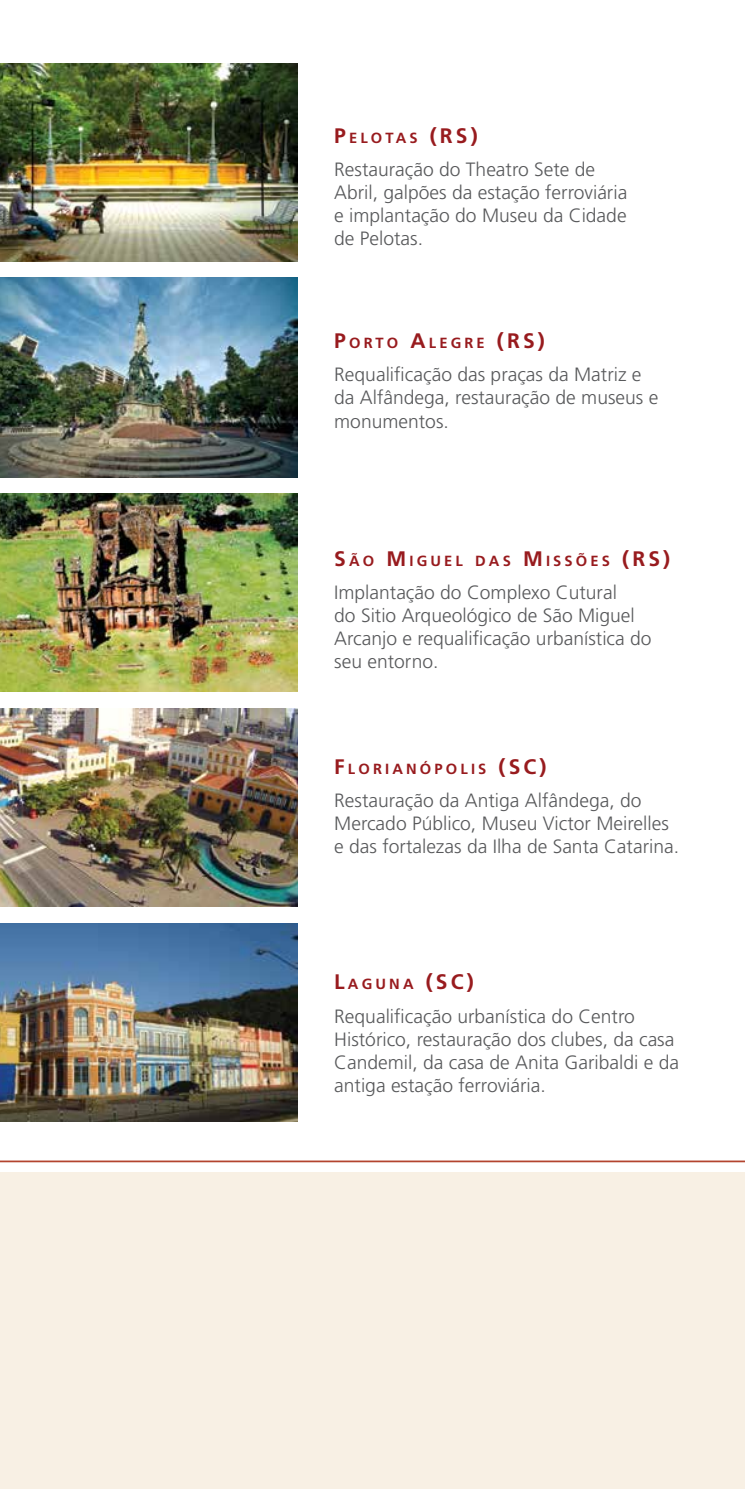
<style>
.page{position:relative;width:745px;height:1489px;background:#fff}
.page>*{position:absolute;margin:0;border:0;box-sizing:border-box;transform-origin:0 0}
.t1{font:700 21px "Frutiger";color:#981b1e}
.t2{font:300 19.25px/23.1px "Frutiger";color:#58595b}
.t3{font:700 14.7px "Frutiger";letter-spacing:.215em;color:#981b1e}
.s1{font-size:21px}
.s2{font-size:14.7px}
</style>
<div class="page">
<div style="left:0;top:1172px;width:744px;height:316px;background:#f8f0e4"></div>
<img style="left:0;top:278px;width:298px;height:200px">
<img style="left:0;top:923px;width:298px;height:198px">
<img style="left:0;top:493px;width:298px;height:199px">
<img style="left:0;top:708px;width:298px;height:198px">
<img style="left:0;top:64px;width:298px;height:198px">
<hr style="left:0;top:1160px;width:744px;height:2px;background:#b3442f">
<p class="t3" style="left:334px;top:129px;width:145px"><span class="s1">P</span>ELOTAS <span class="s1">(RS )</span></p>
<p class="t2" style="left:334px;top:158px;width:294px">Restauração do Theatro Sete de<br>Abril, galpões da estação ferroviária e implantação do Museu da Cidade de Pelotas.</p>
<p class="t3" style="left:334px;top:334px;width:212px"><span class="s1">P</span>ORTO <span class="s1">A</span>LEGRE <span class="s1">(RS )</span></p>
<p class="t2" style="left:334px;top:363px;width:325px">Requalificação das praças da Matriz e da Alfândega, restauração de museus e monumentos.</p>
<p class="t3" style="left:334px;top:552px;width:337px"><span class="s1">S</span> ÃO <span class="s1">M</span> IGUEL DAS <span class="s1">M</span> ISSÕES <span class="s1">(RS )</span></p>
<p class="t2" style="left:334px;top:581px;width:318px">Implantação do Complexo Cutural<br>do Sitio Arqueológico de São Miguel<br>Arcanjo e requalificação urbanística do seu entorno.</p>
<p class="t3" style="left:334px;top:760px;width:214px"><span class="s1">F</span>LORIANÓPOLIS <span class="s1">(SC)</span></p>
<p class="t2" style="left:334px;top:789px;width:346px">Restauração da Antiga Alfândega, do<br>Mercado Público, Museu Victor Meirelles e das fortalezas da Ilha de Santa Catarina.</p>
<p class="t1" style="left:334px;top:969px;width:141px">L <span class="s2">AGUNA</span> (SC)</p>
<p class="t2" style="left:334px;top:1004px;width:346px">Requalificação urbanística do Centro Histórico, restauração dos clubes, da casa Candemil, da casa de Anita Garibaldi e da antiga estação ferroviária.</p>
</div>
